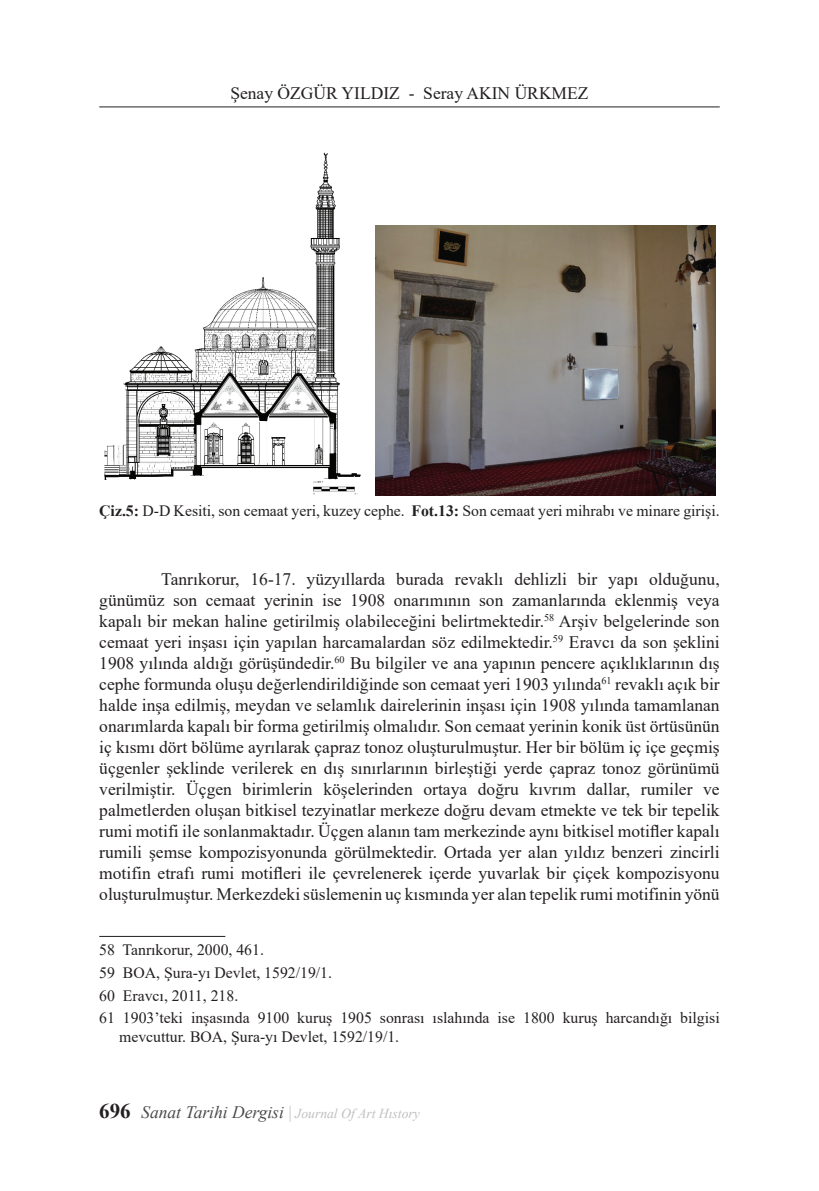
<style>
.page{position:relative;width:819px;height:1191px;background:#fff}
.page>*{position:absolute;margin:0;border:0;box-sizing:border-box;transform-origin:0 0}
.t1{font:17.5px/21px "Times New Roman";color:#231f20;text-align:justify}
.t2{font:15.75px/22.6px "Times New Roman";color:#231f20}
.t3{font:italic 13.65px "Times New Roman";color:#c0bfbf}
.s1{font-weight:700}
.s2{font-weight:700;font-style:normal;font-size:21px;color:#231f20}
.s3{font-size:17.5px;color:#494a4c}
.s4{font-style:normal;font-size:17.5px}
</style>
<div class="page">
<hr style="left:99px;top:107px;width:620px;height:1px;background:#231f20">
<img style="left:104px;top:152px;width:257px;height:343px">
<img style="left:375px;top:225px;width:340px;height:270px">
<hr style="left:99px;top:936px;width:126px;height:1px;background:#231f20">
<p class="t1" style="left:230px;top:82px;width:360px">Şenay ÖZGÜR YILDIZ - Seray AKIN ÜRKMEZ</p>
<p class="t2" style="left:99px;top:499px;width:622px"><span class="s1">Çiz.5:</span> D-D Kesiti, son cemaat yeri, kuzey cephe. <span class="s1">Fot.13:</span> Son cemaat yeri mihrabı ve minare girişi.</p>
<p class="t1" style="left:99px;top:568px;width:622px;text-indent:62px">Tanrıkorur, 16-17. yüzyıllarda burada revaklı dehlizli bir yapı olduğunu, günümüz son cemaat yerinin ise 1908 onarımının son zamanlarında eklenmiş veya kapalı bir mekan haline getirilmiş olabileceğini belirtmektedir.<sup>58</sup> Arşiv belgelerinde son cemaat yeri inşası için yapılan harcamalardan söz edilmektedir.<sup>59</sup> Eravcı da son şeklini 1908 yılında aldığı görüşündedir.<sup>60</sup> Bu bilgiler ve ana yapının pencere açıklıklarının dış cephe formunda oluşu değerlendirildiğinde son cemaat yeri 1903 yılında<sup>61</sup> revaklı açık bir halde inşa edilmiş, meydan ve selamlık dairelerinin inşası için 1908 yılında tamamlanan onarımlarda kapalı bir forma getirilmiş olmalıdır. Son cemaat yerinin konik üst örtüsünün iç kısmı dört bölüme ayrılarak çapraz tonoz oluşturulmuştur. Her bir bölüm iç içe geçmiş üçgenler şeklinde verilerek en dış sınırlarının birleştiği yerde çapraz tonoz görünümü verilmiştir. Üçgen birimlerin köşelerinden ortaya doğru kıvrım dallar, rumiler ve palmetlerden oluşan bitkisel tezyinatlar merkeze doğru devam etmekte ve tek bir tepelik rumi motifi ile sonlanmaktadır. Üçgen alanın tam merkezinde aynı bitkisel motifler kapalı rumili şemse kompozisyonunda görülmektedir. Ortada yer alan yıldız benzeri zincirli motifin etrafı rumi motifleri ile çevrelenerek içerde yuvarlak bir çiçek kompozisyonu oluşturulmuştur. Merkezdeki süslemenin uç kısmında yer alan tepelik rumi motifinin yönü</p>
<p class="t2" style="left:99px;top:938px;width:622px">58 Tanrıkorur, 2000, 461.<br>59 BOA, Şura-yı Devlet, 1592/19/1.<br>60 Eravcı, 2011, 218.<br>61 1903’teki inşasında 9100 kuruş 1905 sonrası ıslahında ise 1800 kuruş harcandığı bilgisi</p>
<p class="t2" style="left:119px;top:1025px;width:281px">mevcuttur. BOA, Şura-yı Devlet, 1592/19/1.</p>
<p class="t3" style="left:99px;top:1104px;width:322px"><span class="s2">696</span> <span class="s3">Sanat Tarihi Dergisi</span> <span class="s4">|</span> Journal Of Art Hıstory</p>
</div>
